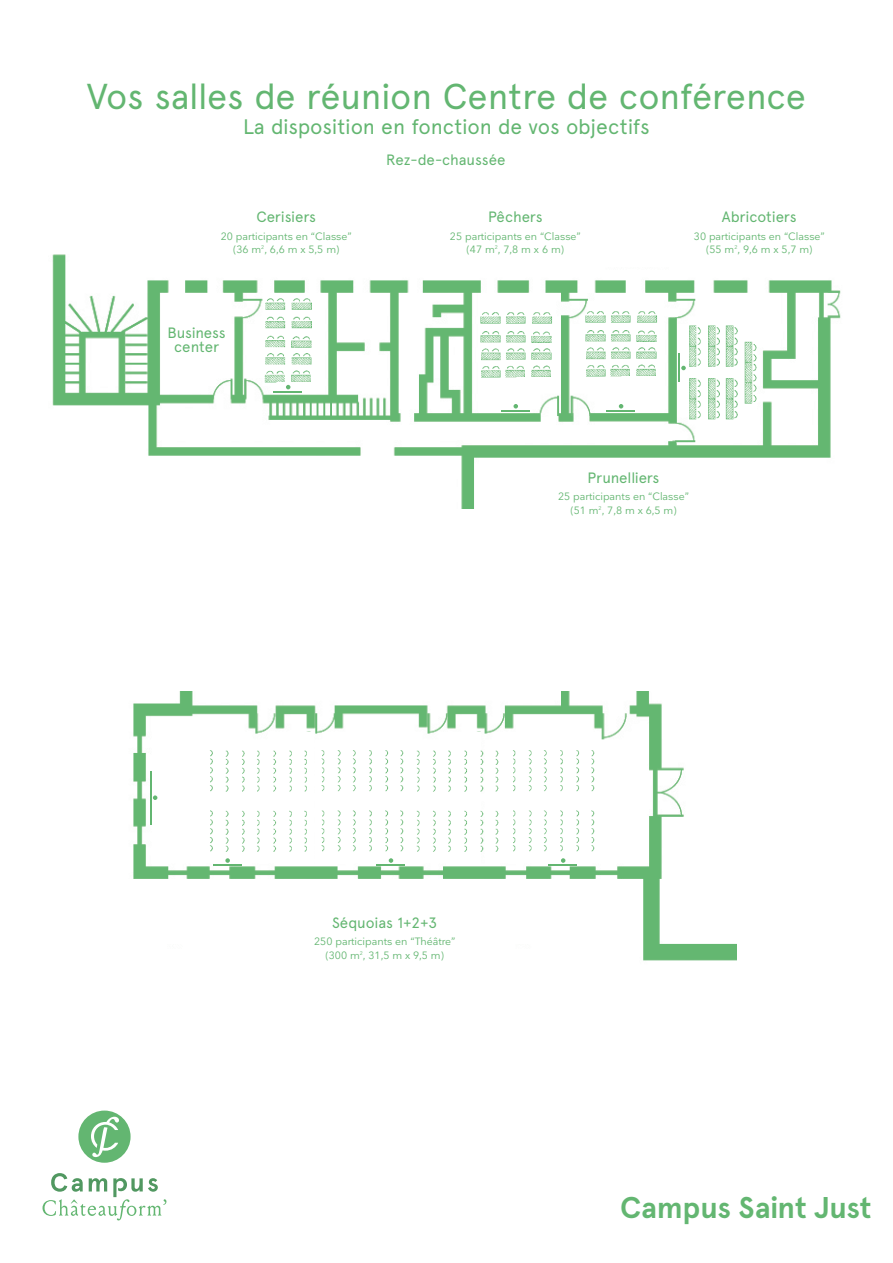
<style>
.page{position:relative;width:893px;height:1263px;background:#fff}
.page>*{position:absolute;margin:0;border:0;box-sizing:border-box;transform-origin:0 0}
.TITRE-SALLES{font:36px "Apercu";letter-spacing:-.01em;color:#63b671}
.t1{font:700 30px "Apercu";letter-spacing:-.005em;color:#63b671}
.SOUS-TITRE-salles{font:21px "Apercu";letter-spacing:-.005em;color:#63b671}
.NOM_DES_SALLES{font:15px/13.5px "Apercu";letter-spacing:-.01em;color:#63b671;text-align:center}
.renseignements_Salle{font:10.5px "Nationale";color:#63b671}
</style>
<div class="page">
<svg style="left:43px;top:1173px;width:123px;height:47px"></svg>
<svg style="left:78px;top:1110px;width:53px;height:53px"></svg>
<img style="left:52px;top:254px;width:789px;height:254px">
<img style="left:133px;top:691px;width:603px;height:270px">
<hr style="left:150px;top:771px;width:1px;height:53px;background:#63b671">
<svg style="left:153px;top:795px;width:4px;height:5px"></svg>
<div style="left:529px;top:233px;width:198px;height:34px;background:#fff"></div>
<div style="left:77px;top:917px;width:546px;height:26px;background:#fff"></div>
<div style="left:197px;top:230px;width:179px;height:47px;background:#fff"></div>
<div style="left:426px;top:230px;width:179px;height:47px;background:#fff"></div>
<div style="left:670px;top:230px;width:179px;height:47px;background:#fff"></div>
<div style="left:534px;top:459px;width:179px;height:34px;background:#fff"></div>
<div style="left:534px;top:490px;width:179px;height:47px;background:#fff"></div>
<div style="left:295px;top:904px;width:179px;height:34px;background:#fff"></div>
<div style="left:295px;top:935px;width:179px;height:47px;background:#fff"></div>
<svg style="left:274px;top:388px;width:28px;height:4px"></svg>
<svg style="left:501px;top:404px;width:28px;height:7px"></svg>
<svg style="left:606px;top:404px;width:29px;height:7px"></svg>
<hr style="left:678px;top:353px;width:2px;height:29px;background:#63b671">
<div style="left:302px;top:732px;width:11px;height:132px;background:#fff"></div>
<div style="left:470px;top:732px;width:11px;height:132px;background:#fff"></div>
<img style="left:263px;top:296px;width:54px;height:92px">
<img style="left:474px;top:311px;width:82px;height:72px">
<img style="left:580px;top:310px;width:82px;height:72px">
<img style="left:416px;top:748px;width:182px;height:105px">
<img style="left:222px;top:748px;width:184px;height:105px">
<img style="left:204px;top:748px;width:12px;height:105px">
<svg style="left:213px;top:858px;width:28px;height:7px"></svg>
<svg style="left:376px;top:858px;width:29px;height:7px"></svg>
<svg style="left:549px;top:858px;width:28px;height:7px"></svg>
<img style="left:680px;top:312px;width:82px;height:115px">
<p class="TITRE-SALLES" style="left:87px;top:75px;width:721px">Vos salles de réunion Centre de conférence</p>
<p class="SOUS-TITRE-salles" style="left:243px;top:114px;width:408px">La disposition en fonction de vos objectifs</p>
<p class="NOM_DES_SALLES" style="left:386px;top:153px;width:121px">Rez-de-chaussée</p>
<p class="NOM_DES_SALLES" style="left:256px;top:210px;width:61px">Cerisiers</p>
<p class="renseignements_Salle" style="left:221px;top:230px;width:132px">20 participants en “Classe”</p>
<p class="renseignements_Salle" style="left:233px;top:243px;width:108px">(36 m<sup>2</sup>, 6,6 m x 5,5 m)</p>
<p class="NOM_DES_SALLES" style="left:168px;top:326px;width:60px">Business center</p>
<p class="NOM_DES_SALLES" style="left:488px;top:210px;width:56px">Pêchers</p>
<p class="renseignements_Salle" style="left:450px;top:230px;width:132px">25 participants en “Classe”</p>
<p class="renseignements_Salle" style="left:467px;top:243px;width:99px">(47 m<sup>2</sup>, 7,8 m x 6 m)</p>
<p class="NOM_DES_SALLES" style="left:722px;top:210px;width:76px">Abricotiers</p>
<p class="renseignements_Salle" style="left:694px;top:230px;width:132px">30 participants en “Classe”</p>
<p class="renseignements_Salle" style="left:706px;top:243px;width:108px">(55 m<sup>2</sup>, 9,6 m x 5,7 m)</p>
<p class="NOM_DES_SALLES" style="left:587px;top:471px;width:73px">Prunelliers</p>
<p class="renseignements_Salle" style="left:558px;top:490px;width:132px">25 participants en “Classe”</p>
<p class="renseignements_Salle" style="left:570px;top:504px;width:108px">(51 m<sup>2</sup>, 7,8 m x 6,5 m)</p>
<p class="NOM_DES_SALLES" style="left:332px;top:916px;width:107px">Séquoias 1+2+3</p>
<p class="renseignements_Salle" style="left:314px;top:935px;width:143px">250 participants en “Théâtre”</p>
<p class="renseignements_Salle" style="left:325px;top:949px;width:120px">(300 m<sup>2</sup>, 31,5 m x 9,5 m)</p>
<h2 class="t1" style="left:620px;top:1190px;width:253px">Campus Saint Just</h2>
</div>
